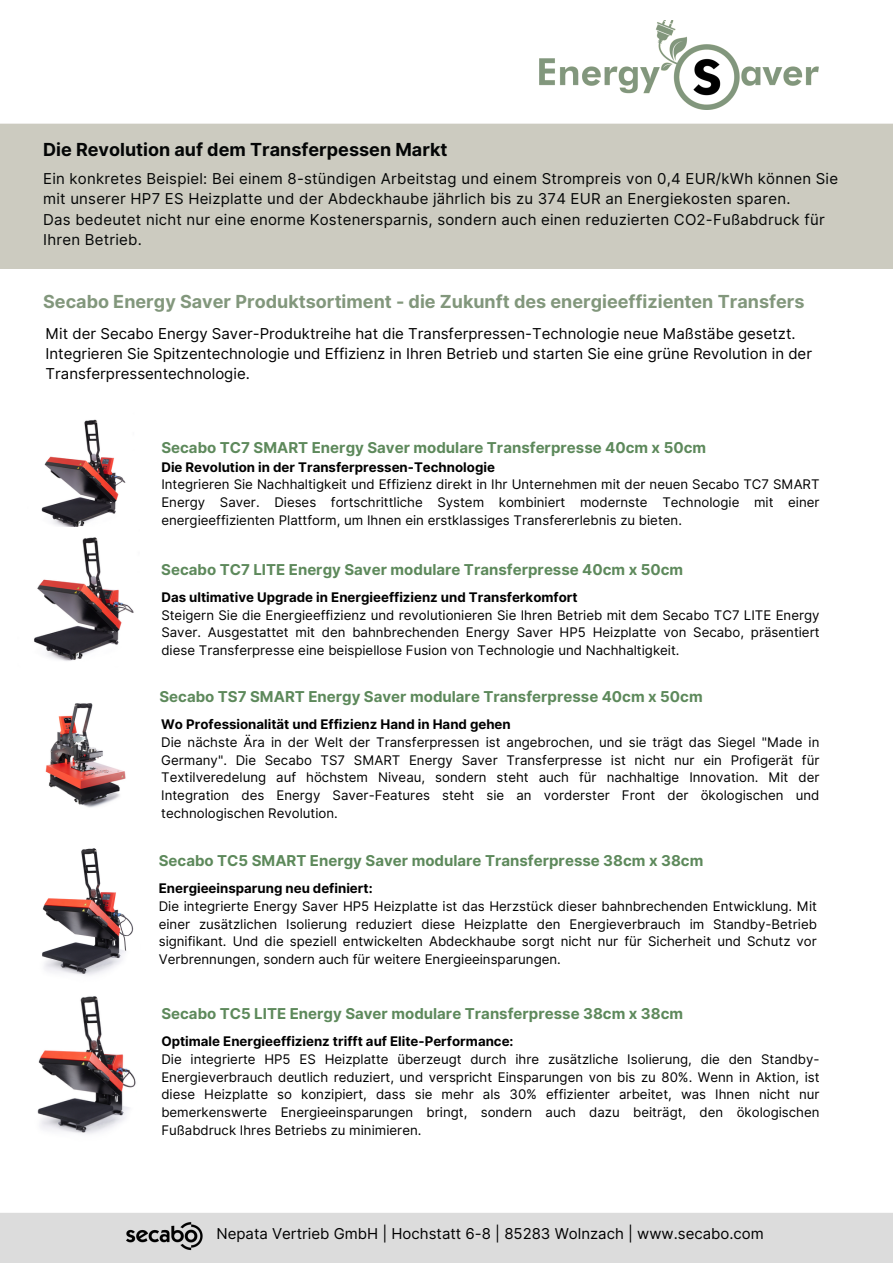
<style>
.page{position:relative;width:893px;height:1264px;background:#fff}
.page>*{position:absolute;margin:0;border:0;box-sizing:border-box;transform-origin:0 0}
.t1{font:700 18px "Inter";color:#82977c}
.t2{font:700 18px "Inter";color:#040606}
.t3{font:700 15px "Inter";color:#5d895b}
.t4{font:15px/20.2px "Inter";letter-spacing:.015em;color:#040606}
.t5{font:15px/20.2px "Inter";color:#000}
.t6{font:13.2px/17.7px "Inter";color:#000;text-align:justify}
.t7{font:700 13.2px "Inter";color:#000}
</style>
<div class="page">
<img style="left:41px;top:419px;width:85px;height:108px">
<img style="left:34px;top:537px;width:100px;height:124px">
<img style="left:45px;top:703px;width:81px;height:105px">
<img style="left:42px;top:848px;width:92px;height:127px">
<img style="left:37px;top:996px;width:99px;height:138px">
<div style="left:0;top:1212px;width:892px;height:50px;background:#dcdcdc"></div>
<img style="left:126px;top:1222px;width:77px;height:28px">
<img style="left:539px;top:20px;width:280px;height:90px">
<div style="left:0;top:124px;width:892px;height:145px;background:#cccbc0"></div>
<p class="t2" style="left:43px;top:138px;width:406px">Die Revolution auf dem Transferpessen Markt</p>
<p class="t4" style="left:43px;top:168px;width:796px">Ein konkretes Beispiel: Bei einem 8-stündigen Arbeitstag und einem Strompreis von 0,4 EUR/kWh können Sie mit unserer HP7 ES Heizplatte und der Abdeckhaube jährlich bis zu 374 EUR an Energiekosten sparen.</p>
<p class="t4" style="left:43px;top:209px;width:783px">Das bedeutet nicht nur eine enorme Kostenersparnis, sondern auch einen reduzierten CO2-Fußabdruck für<br>Ihren Betrieb.</p>
<p class="t1" style="left:43px;top:291px;width:763px">Secabo Energy Saver Produktsortiment - die Zukunft des energieeffizienten Transfers</p>
<p class="t5" style="left:46px;top:323px;width:751px">Mit der Secabo Energy Saver-Produktreihe hat die Transferpressen-Technologie neue Maßstäbe gesetzt.</p>
<p class="t5" style="left:46px;top:343px;width:768px">Integrieren Sie Spitzentechnologie und Effizienz in Ihren Betrieb und starten Sie eine grüne Revolution in der<br>Transferpressentechnologie.</p>
<p class="t3" style="left:161px;top:439px;width:546px">Secabo TC7 SMART Energy Saver modulare Transferpresse 40cm x 50cm</p>
<p class="t7" style="left:161px;top:459px;width:335px">Die Revolution in der Transferpressen-Technologie</p>
<p class="t6" style="left:161px;top:475px;width:659px">Integrieren Sie Nachhaltigkeit und Effizienz direkt in Ihr Unternehmen mit der neuen Secabo TC7 SMART Energy Saver. Dieses fortschrittliche System kombiniert modernste Technologie mit einer energieeffizienten Plattform, um Ihnen ein erstklassiges Transfererlebnis zu bieten.</p>
<p class="t3" style="left:161px;top:560px;width:523px">Secabo TC7 LITE Energy Saver modulare Transferpresse 40cm x 50cm</p>
<p class="t7" style="left:161px;top:589px;width:418px">Das ultimative Upgrade in Energieeffizienz und Transferkomfort</p>
<p class="t6" style="left:161px;top:606px;width:659px">Steigern Sie die Energieeffizienz und revolutionieren Sie Ihren Betrieb mit dem Secabo TC7 LITE Energy Saver. Ausgestattet mit den bahnbrechenden Energy Saver HP5 Heizplatte von Secabo, präsentiert diese Transferpresse eine beispiellose Fusion von Technologie und Nachhaltigkeit.</p>
<p class="t3" style="left:159px;top:687px;width:544px">Secabo TS7 SMART Energy Saver modulare Transferpresse 40cm x 50cm</p>
<p class="t7" style="left:161px;top:716px;width:351px">Wo Professionalität und Effizienz Hand in Hand gehen</p>
<p class="t6" style="left:161px;top:733px;width:659px">Die nächste Ära in der Welt der Transferpressen ist angebrochen, und sie trägt das Siegel "Made in Germany". Die Secabo TS7 SMART Energy Saver Transferpresse ist nicht nur ein Profigerät für Textilveredelung auf höchstem Niveau, sondern steht auch für nachhaltige Innovation. Mit der Integration des Energy Saver-Features steht sie an vorderster Front der ökologischen und technologischen Revolution.</p>
<p class="t3" style="left:159px;top:851px;width:546px">Secabo TC5 SMART Energy Saver modulare Transferpresse 38cm x 38cm</p>
<p class="t7" style="left:159px;top:880px;width:215px">Energieeinsparung neu definiert:</p>
<p class="t6" style="left:159px;top:897px;width:659px">Die integrierte Energy Saver HP5 Heizplatte ist das Herzstück dieser bahnbrechenden Entwicklung. Mit einer zusätzlichen Isolierung reduziert diese Heizplatte den Energieverbrauch im Standby-Betrieb signifikant. Und die speziell entwickelten Abdeckhaube sorgt nicht nur für Sicherheit und Schutz vor Verbrennungen, sondern auch für weitere Energieeinsparungen.</p>
<p class="t3" style="left:161px;top:1004px;width:523px">Secabo TC5 LITE Energy Saver modulare Transferpresse 38cm x 38cm</p>
<p class="t7" style="left:161px;top:1033px;width:354px">Optimale Energieeffizienz trifft auf Elite-Performance:</p>
<p class="t6" style="left:161px;top:1050px;width:659px">Die integrierte HP5 ES Heizplatte überzeugt durch ihre zusätzliche Isolierung, die den Standby-Energieverbrauch deutlich reduziert, und verspricht Einsparungen von bis zu 80%. Wenn in Aktion, ist diese Heizplatte so konzipiert, dass sie mehr als 30% effizienter arbeitet, was Ihnen nicht nur bemerkenswerte Energieeinsparungen bringt, sondern auch dazu beiträgt, den ökologischen Fußabdruck Ihres Betriebs zu minimieren.</p>
<p class="t5" style="left:216px;top:1223px;width:549px">Nepata Vertrieb GmbH | Hochstatt 6-8 | 85283 Wolnzach | www.secabo.com</p>
</div>
